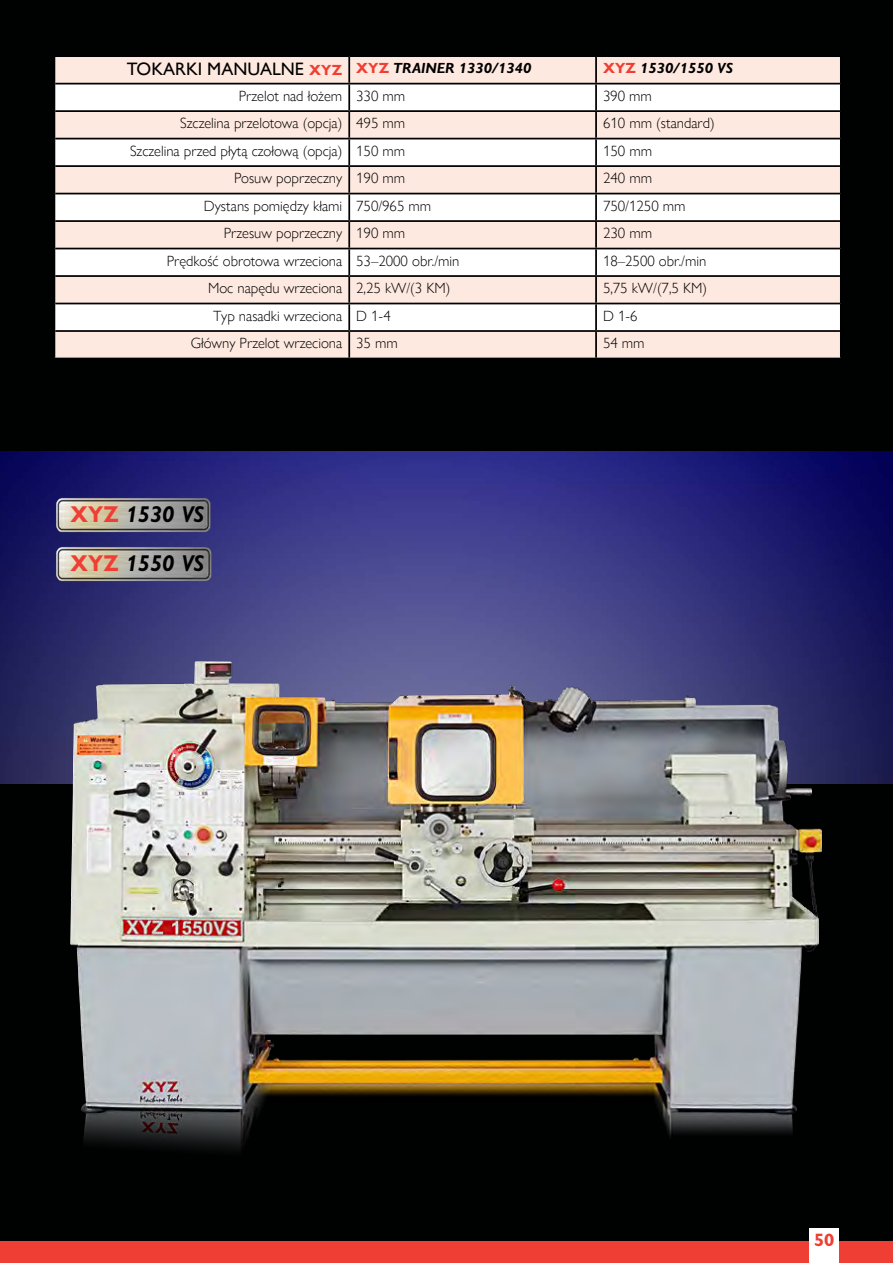
<style>
.page{position:relative;width:893px;height:1263px;background:#fff}
.page>*{position:absolute;margin:0;border:0;box-sizing:border-box;transform-origin:0 0}
.t1{font:italic 700 22.95px "Gill Sans Nova";color:#000;scale:.94 1}
.t2{font:18px "Gill Sans Nova";color:#000}
.t3{font:700 18px "Gill Sans Nova";color:#ef3e33}
.t4{font:300 14.85px "Gill Sans Nova";color:#000}
.t5{font:italic 700 14.85px "Gill Sans Nova";color:#000}
.s1{font-weight:700;font-size:14.85px;color:#ef3e33}
.s2{font-style:normal;color:#ef3e33}
</style>
<div class="page">
<div style="left:0;top:0;width:893px;height:529px;background:#000101"></div>
<img style="left:0;top:451px;width:893px;height:334px">
<div style="left:0;top:785px;width:893px;height:478px;background:#000101"></div>
<div style="left:55px;top:57px;width:785px;height:301px;background:#fee9e0"></div>
<svg style="left:55px;top:84px;width:785px;height:246px;background:#faf1ed"></svg>
<hr style="left:348px;top:57px;width:2px;height:26px;background:#000">
<hr style="left:595px;top:57px;width:2px;height:26px;background:#000">
<hr style="left:55px;top:83px;width:294px;height:1px;background:#000">
<hr style="left:349px;top:83px;width:247px;height:1px;background:#000">
<hr style="left:348px;top:84px;width:2px;height:26px;background:#000">
<hr style="left:596px;top:83px;width:244px;height:1px;background:#000">
<hr style="left:595px;top:84px;width:2px;height:26px;background:#000">
<hr style="left:55px;top:110px;width:294px;height:2px;background:#000">
<hr style="left:349px;top:110px;width:247px;height:2px;background:#000">
<hr style="left:348px;top:112px;width:2px;height:26px;background:#000">
<hr style="left:596px;top:110px;width:244px;height:2px;background:#000">
<hr style="left:595px;top:112px;width:2px;height:26px;background:#000">
<hr style="left:55px;top:138px;width:294px;height:1px;background:#000">
<hr style="left:349px;top:138px;width:247px;height:1px;background:#000">
<hr style="left:348px;top:139px;width:2px;height:26px;background:#000">
<hr style="left:596px;top:138px;width:244px;height:1px;background:#000">
<hr style="left:595px;top:139px;width:2px;height:26px;background:#000">
<hr style="left:55px;top:165px;width:294px;height:2px;background:#000">
<hr style="left:349px;top:165px;width:247px;height:2px;background:#000">
<hr style="left:348px;top:167px;width:2px;height:26px;background:#000">
<hr style="left:596px;top:165px;width:244px;height:2px;background:#000">
<hr style="left:595px;top:167px;width:2px;height:26px;background:#000">
<hr style="left:55px;top:193px;width:294px;height:1px;background:#000">
<hr style="left:349px;top:193px;width:247px;height:1px;background:#000">
<hr style="left:348px;top:194px;width:2px;height:26px;background:#000">
<hr style="left:596px;top:193px;width:244px;height:1px;background:#000">
<hr style="left:595px;top:194px;width:2px;height:26px;background:#000">
<hr style="left:55px;top:220px;width:294px;height:2px;background:#000">
<hr style="left:349px;top:220px;width:247px;height:2px;background:#000">
<hr style="left:348px;top:222px;width:2px;height:26px;background:#000">
<hr style="left:596px;top:220px;width:244px;height:2px;background:#000">
<hr style="left:595px;top:222px;width:2px;height:26px;background:#000">
<hr style="left:55px;top:248px;width:294px;height:1px;background:#000">
<hr style="left:349px;top:248px;width:247px;height:1px;background:#000">
<hr style="left:348px;top:249px;width:2px;height:26px;background:#000">
<hr style="left:596px;top:248px;width:244px;height:1px;background:#000">
<hr style="left:595px;top:249px;width:2px;height:26px;background:#000">
<hr style="left:55px;top:275px;width:294px;height:2px;background:#000">
<hr style="left:349px;top:275px;width:247px;height:2px;background:#000">
<hr style="left:348px;top:277px;width:2px;height:26px;background:#000">
<hr style="left:596px;top:275px;width:244px;height:2px;background:#000">
<hr style="left:595px;top:277px;width:2px;height:26px;background:#000">
<hr style="left:55px;top:303px;width:294px;height:1px;background:#000">
<hr style="left:349px;top:303px;width:247px;height:1px;background:#000">
<hr style="left:348px;top:304px;width:2px;height:26px;background:#000">
<hr style="left:596px;top:303px;width:244px;height:1px;background:#000">
<hr style="left:595px;top:304px;width:2px;height:26px;background:#000">
<hr style="left:55px;top:330px;width:294px;height:2px;background:#000">
<hr style="left:349px;top:330px;width:247px;height:2px;background:#000">
<hr style="left:348px;top:332px;width:2px;height:26px;background:#000">
<hr style="left:596px;top:330px;width:244px;height:2px;background:#000">
<hr style="left:595px;top:332px;width:2px;height:26px;background:#000">
<img style="left:56px;top:496px;width:156px;height:37px">
<img style="left:56px;top:546px;width:158px;height:37px">
<div style="left:0;top:1242px;width:893px;height:21px;background:#ef3e33"></div>
<div style="left:809px;top:1229px;width:30px;height:34px;background:#fff"></div>
<img style="left:68px;top:656px;width:761px;height:586px">
<p class="t2" style="left:127px;top:59px;width:217px">TOKARKI MANUALNE <span class="s1">XYZ</span></p>
<p class="t5" style="left:356px;top:59px;width:177px"><span class="s2">XYZ</span> TRAINER 1330/1340</p>
<p class="t5" style="left:603px;top:59px;width:131px"><span class="s2">XYZ</span> 1530/1550 VS</p>
<p class="t4" style="left:239px;top:87px;width:105px">Przelot nad łożem</p>
<p class="t4" style="left:356px;top:87px;width:51px">330 mm</p>
<p class="t4" style="left:603px;top:87px;width:50px">390 mm</p>
<p class="t4" style="left:180px;top:115px;width:164px">Szczelina przelotowa (opcja)</p>
<p class="t4" style="left:356px;top:115px;width:50px">495 mm</p>
<p class="t4" style="left:603px;top:115px;width:113px">610 mm (standard)</p>
<p class="t4" style="left:130px;top:142px;width:214px">Szczelina przed płytą czołową (opcja)</p>
<p class="t4" style="left:356px;top:142px;width:50px">150 mm</p>
<p class="t4" style="left:603px;top:142px;width:51px">150 mm</p>
<p class="t4" style="left:234px;top:170px;width:110px">Posuw poprzeczny</p>
<p class="t4" style="left:356px;top:170px;width:50px">190 mm</p>
<p class="t4" style="left:603px;top:170px;width:51px">240 mm</p>
<p class="t4" style="left:204px;top:197px;width:140px">Dystans pomiędzy kłami</p>
<p class="t4" style="left:356px;top:197px;width:76px">750/965 mm</p>
<p class="t4" style="left:603px;top:197px;width:84px">750/1250 mm</p>
<p class="t4" style="left:224px;top:225px;width:120px">Przesuw poprzeczny</p>
<p class="t4" style="left:356px;top:225px;width:50px">190 mm</p>
<p class="t4" style="left:603px;top:225px;width:51px">230 mm</p>
<p class="t4" style="left:167px;top:252px;width:177px">Prędkość obrotowa wrzeciona</p>
<p class="t4" style="left:356px;top:252px;width:105px">53–2000 obr./min</p>
<p class="t4" style="left:603px;top:252px;width:105px">18–2500 obr./min</p>
<p class="t4" style="left:208px;top:280px;width:136px">Moc napędu wrzeciona</p>
<p class="t4" style="left:356px;top:280px;width:96px">2,25 kW/(3 KM)</p>
<p class="t4" style="left:603px;top:280px;width:106px">5,75 kW/(7,5 KM)</p>
<p class="t4" style="left:213px;top:307px;width:131px">Typ nasadki wrzeciona</p>
<p class="t4" style="left:356px;top:307px;width:36px">D 1-4</p>
<p class="t4" style="left:603px;top:307px;width:36px">D 1-6</p>
<p class="t4" style="left:191px;top:335px;width:153px">Główny Przelot wrzeciona</p>
<p class="t4" style="left:356px;top:335px;width:43px">35 mm</p>
<p class="t4" style="left:603px;top:335px;width:43px">54 mm</p>
<p class="t1" style="left:71px;top:500px;width:144px"><span class="s2">XYZ</span> 1530 VS</p>
<p class="t1" style="left:71px;top:549px;width:144px"><span class="s2">XYZ</span> 1550 VS</p>
<p class="t3" style="left:814px;top:1228px;width:22px">50</p>
</div>
